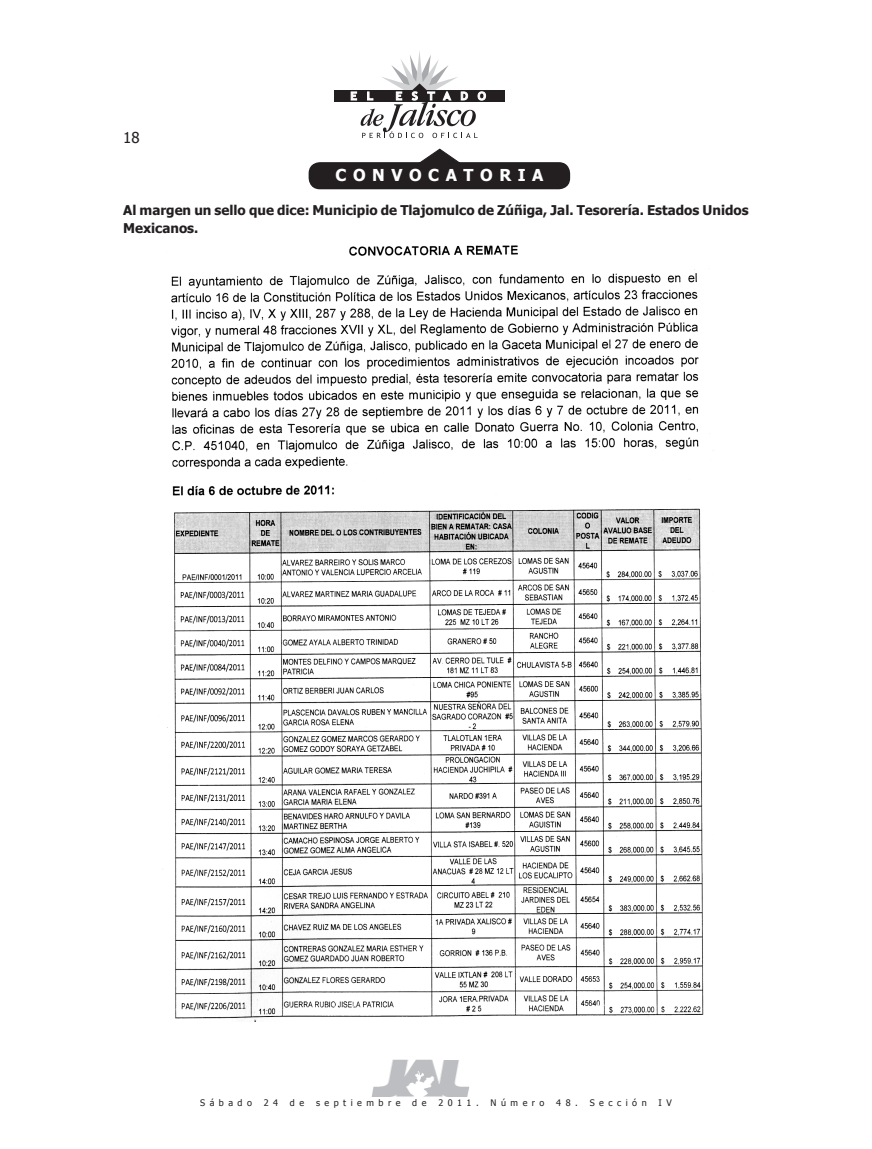
<style>
.page{position:relative;width:872px;height:1149px;background:#fff}
.page>*{position:absolute;margin:0;border:0;box-sizing:border-box;transform-origin:0 0}
._02_último_renglón2{font:700 16.35px "Tahoma";letter-spacing:.4em;color:#fff}
.t1{font:15px "Tahoma";color:#231f20}
._02_último_renglón2-2{font:700 13.35px/17.9px "Tahoma";color:#231f20}
.t2{font:9px "Tahoma";letter-spacing:.5em;color:#231f20}
</style>
<div class="page">
<div style="left:334px;top:90px;width:171px;height:11px;background:#231f20"></div>
<svg style="left:351px;top:51px;width:135px;height:87px"></svg>
<img style="left:372px;top:1059px;width:98px;height:37px">
<div style="left:309px;top:163px;width:260px;height:25px;background:#231f20;border-radius:10px"></div>
<div style="left:308px;top:162px;width:262px;height:27px;border:1px solid #231f20;border-radius:10px"></div>
<svg style="left:419px;top:149px;width:42px;height:15px"></svg>
<img style="left:162px;top:245px;width:548px;height:775px">
<p class="t1" style="left:123px;top:127px;width:18px">18</p>
<p class="_02_último_renglón2" style="left:335px;top:164px;width:209px">CONVOCATORIA</p>
<p class="_02_último_renglón2-2" style="left:123px;top:200px;width:627px">Al margen un sello que dice: Municipio de Tlajomulco de Zúñiga, Jal. Tesorería. Estados Unidos<br>Mexicanos.</p>
<p class="t2" style="left:200px;top:1095px;width:53px">Sábado</p>
<p class="t2" style="left:264px;top:1095px;width:16px">2 4</p>
<p class="t2" style="left:290px;top:1095px;width:16px">d e</p>
<p class="t2" style="left:316px;top:1095px;width:86px">septiembre</p>
<p class="t2" style="left:412px;top:1095px;width:16px">d e</p>
<p class="t2" style="left:438px;top:1095px;width:42px">2011.</p>
<p class="t2" style="left:490px;top:1095px;width:55px">Número</p>
<p class="t2" style="left:556px;top:1095px;width:92px">48. Sección</p>
<p class="t2" style="left:658px;top:1095px;width:15px">I V</p>
</div>
